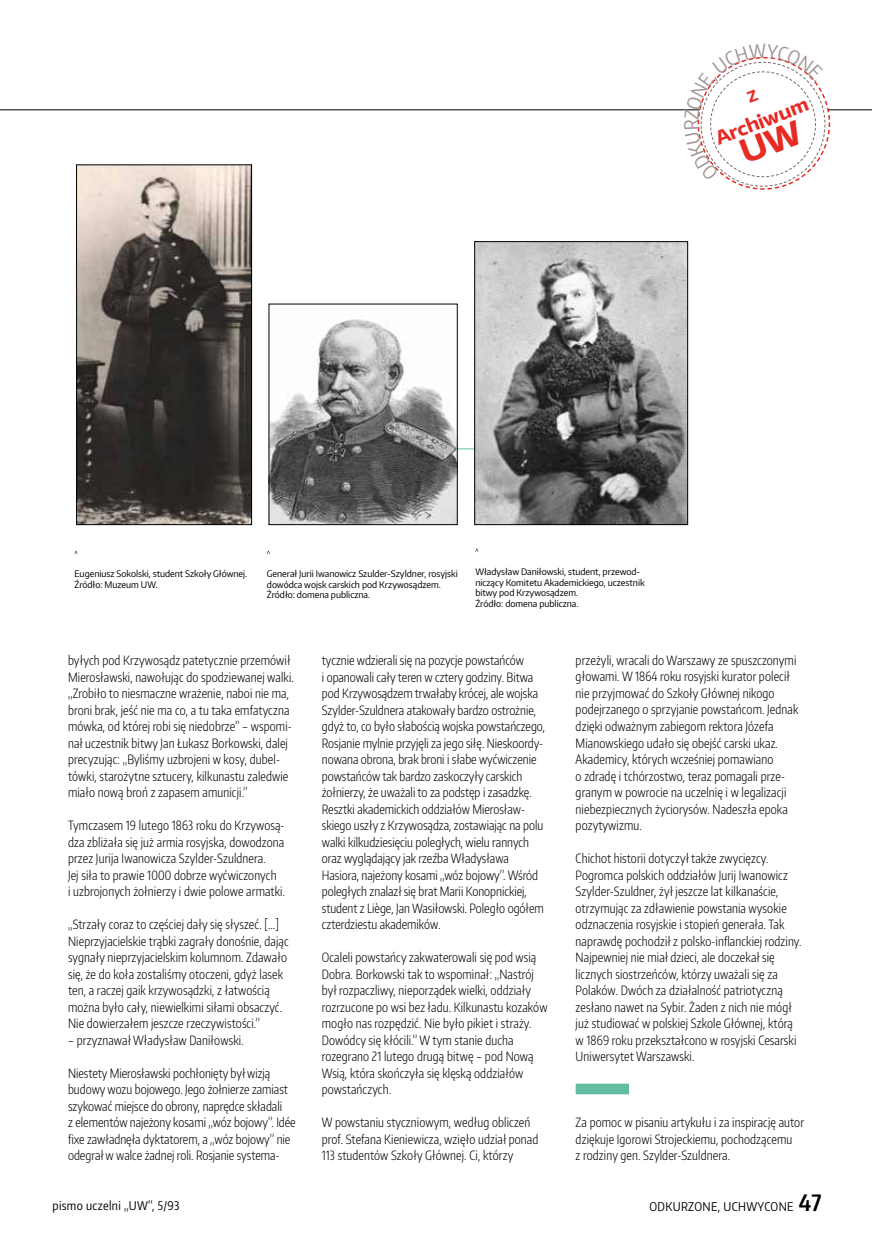
<style>
.page{position:relative;width:872px;height:1234px;background:#fff}
.page>*{position:absolute;margin:0;border:0;box-sizing:border-box;transform-origin:0 0}
.t1{font:700 18.75px "Encode Sans Wide";color:#e62a24}
.t2{font:300 12.75px/16.5px "Encode Sans Compressed";letter-spacing:.01em;color:#000}
.t3{font:12px "Encode Sans Condensed";letter-spacing:.03em;color:#000}
.t4{font:9px/10.5px "Encode Sans Narrow";color:#000}
.s1{font-weight:600;font-size:22.5px}
</style>
<div class="page">
<hr style="left:0;top:109px;width:872px;height:1px;background:#000">
<div style="left:575px;top:1083px;width:54px;height:11px;background:#63bda2;border:2px solid #63bda2"></div>
<hr style="left:389px;top:448px;width:255px;height:1px;background:#63bda2">
<img style="left:78px;top:167px;width:172px;height:355px">
<div style="left:76px;top:165px;width:176px;height:359px;border:1px solid #000"></div>
<img style="left:476px;top:243px;width:210px;height:279px">
<div style="left:474px;top:241px;width:214px;height:283px;border:1px solid #000"></div>
<img style="left:271px;top:319px;width:184px;height:203px">
<svg style="left:684px;top:56px;width:154px;height:134px"></svg>
<h1 class="t1" style="left:711px;top:127px;width:100px;rotate:-21deg">Archiwum</h1>
<p class="t4" style="left:74px;top:568px;width:174px">Eugeniusz Sokolski, student Szkoły Głównej.<br>Źródło: Muzeum UW.</p>
<p class="t4" style="left:475px;top:566px;width:171px">Władysław Daniłowski, student, przewod&shy;niczący Komitetu Akademickiego, uczestnik bitwy pod Krzywosądzem.<br>Źródło: domena publiczna.</p>
<p class="t4" style="left:267px;top:568px;width:192px">Generał Jurii Iwanowicz Szulder-Szyldner, rosyjski dowódca wojsk carskich pod Krzywosądzem.<br>Źródło: domena publiczna.</p>
<p class="t2" style="left:68px;top:651px;width:227px">byłych pod Krzywosądz patetycznie przemówił Mierosławski, nawołując do spodziewanej walki. „Zrobiło to niesmaczne wrażenie, naboi nie ma, broni brak, jeść nie ma co, a tu taka emfatyczna mówka, od której robi się niedobrze” – wspomi&shy;nał uczestnik bitwy Jan Łukasz Borkowski, dalej precyzując: „Byliśmy uzbrojeni w kosy, dubel&shy;tówki, starożytne sztucery, kilkunastu zaledwie miało nową broń z zapasem amunicji.”</p>
<p class="t2" style="left:68px;top:816px;width:218px">Tymczasem 19 lutego 1863 roku do Krzywosą&shy;dza zbliżała się już armia rosyjska, dowodzona przez Jurija Iwanowicza Szylder-Szuldnera.<br>Jej siła to prawie 1000 dobrze wyćwiczonych<br>i uzbrojonych żołnierzy i dwie polowe armatki.</p>
<p class="t2" style="left:68px;top:915px;width:222px">„Strzały coraz to częściej dały się słyszeć. […] Nieprzyjacielskie trąbki zagrały donośnie, dając sygnały nieprzyjacielskim kolumnom. Zdawało się, że do koła zostaliśmy otoczeni, gdyż lasek ten, a raczej gaik krzywosądzki, z łatwością można było cały, niewielkimi siłami obsaczyć.<br>Nie dowierzałem jeszcze rzeczywistości.”</p>
<p class="t2" style="left:68px;top:1031px;width:177px">– przyznawał Władysław Daniłowski.</p>
<p class="t2" style="left:68px;top:1064px;width:229px">Niestety Mierosławski pochłonięty był wizją budowy wozu bojowego. Jego żołnierze zamiast szykować miejsce do obrony, naprędce składali<br>z elementów najeżony kosami „wóz bojowy”. Idée fixe zawładnęła dyktatorem, a „wóz bojowy” nie odegrał w walce żadnej roli. Rosjanie systema-</p>
<p class="t3" style="left:52px;top:1197px;width:128px">pismo uczelni „UW”, 5/93</p>
<p class="t2" style="left:322px;top:651px;width:225px">tycznie wdzierali się na pozycje powstańców<br>i opanowali cały teren w cztery godziny. Bitwa pod Krzywosądzem trwałaby krócej, ale wojska Szylder-Szuldnera atakowały bardzo ostrożnie, gdyż to, co było słabością wojska powstańczego, Rosjanie mylnie przyjęli za jego siłę. Nieskoordy&shy;nowana obrona, brak broni i słabe wyćwiczenie powstańców tak bardzo zaskoczyły carskich żołnierzy, że uważali to za podstęp i zasadzkę.<br>Resztki akademickich oddziałów Mierosław&shy;skiego uszły z Krzywosądza, zostawiając na polu walki kilkudziesięciu poległych, wielu rannych oraz wyglądający jak rzeźba Władysława Hasiora, najeżony kosami „wóz bojowy”. Wśród poległych znalazł się brat Marii Konopnickiej, student z Liège, Jan Wasiłowski. Poległo ogółem czterdziestu akademików.</p>
<p class="t2" style="left:322px;top:948px;width:227px">Ocaleli powstańcy zakwaterowali się pod wsią Dobra. Borkowski tak to wspominał: „Nastrój był rozpaczliwy, nieporządek wielki, oddziały rozrzucone po wsi bez ładu. Kilkunastu kozaków mogło nas rozpędzić. Nie było pikiet i straży.<br>Dowódcy się kłócili.” W tym stanie ducha rozegrano 21 lutego drugą bitwę – pod Nową Wsią, która skończyła się klęską oddziałów powstańczych.</p>
<p class="t2" style="left:322px;top:1113px;width:218px">W powstaniu styczniowym, według obliczeń prof. Stefana Kieniewicza, wzięło udział ponad<br>113 studentów Szkoły Głównej. Ci, którzy</p>
<p class="t2" style="left:575px;top:651px;width:224px">przeżyli, wracali do Warszawy ze spuszczonymi głowami. W 1864 roku rosyjski kurator polecił nie przyjmować do Szkoły Głównej nikogo podejrzanego o sprzyjanie powstańcom. Jednak dzięki odważnym zabiegom rektora Józefa Mianowskiego udało się obejść carski ukaz.<br>Akademicy, których wcześniej pomawiano<br>o zdradę i tchórzostwo, teraz pomagali prze&shy;granym w powrocie na uczelnię i w legalizacji niebezpiecznych życiorysów. Nadeszła epoka pozytywizmu.</p>
<p class="t2" style="left:575px;top:849px;width:227px">Chichot historii dotyczył także zwycięzcy.<br>Pogromca polskich oddziałów Jurij Iwanowicz Szylder-Szuldner, żył jeszcze lat kilkanaście, otrzymując za zdławienie powstania wysokie odznaczenia rosyjskie i stopień generała. Tak naprawdę pochodził z polsko-inflanckiej rodziny.<br>Najpewniej nie miał dzieci, ale doczekał się licznych siostrzeńców, którzy uważali się za Polaków. Dwóch za działalność patriotyczną zesłano nawet na Sybir. Żaden z nich nie mógł już studiować w polskiej Szkole Głównej, którą w 1869 roku przekształcono w rosyjski Cesarski Uniwersytet Warszawski.</p>
<p class="t2" style="left:575px;top:1113px;width:230px">Za pomoc w pisaniu artykułu i za inspirację autor dziękuje Igorowi Strojeckiemu, pochodzącemu<br>z rodziny gen. Szylder-Szuldnera.</p>
<p class="t3" style="left:649px;top:1197px;width:173px">ODKURZONE, UCHWYCONE <span class="s1">47</span></p>
</div>
